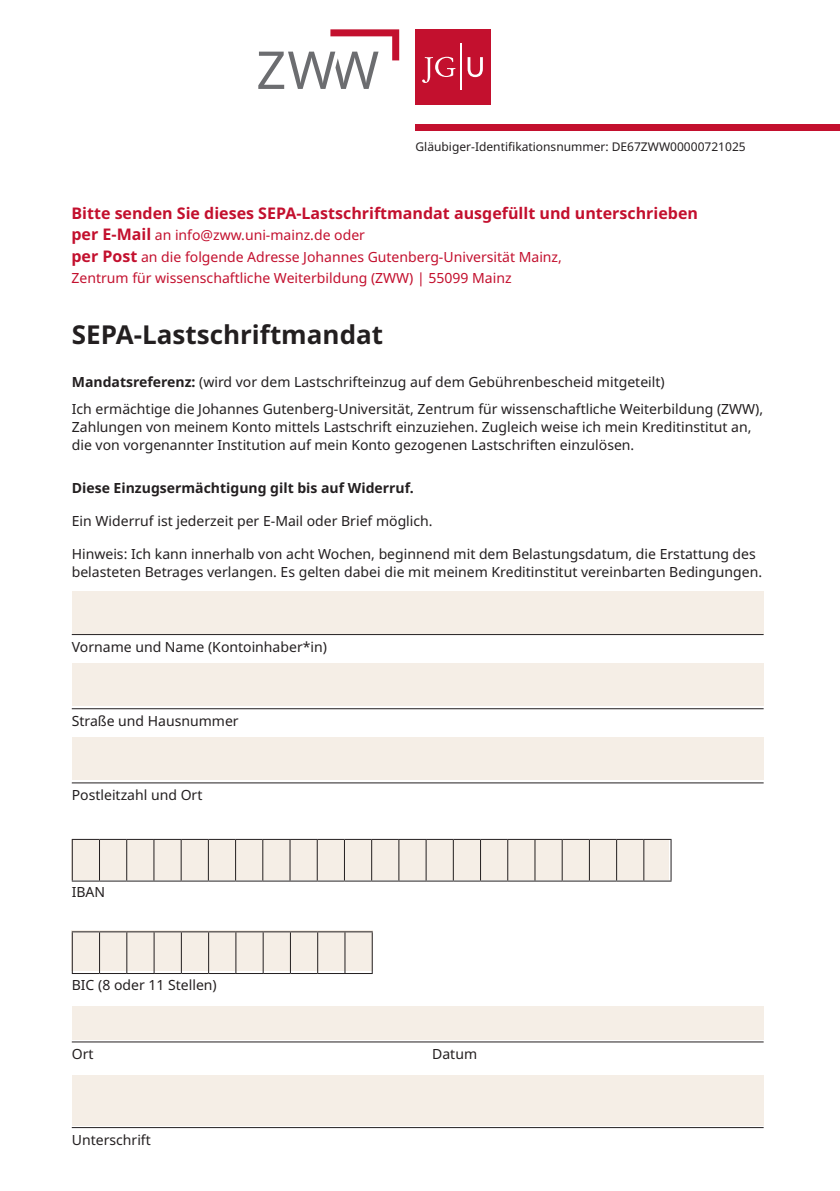
<style>
.page{position:relative;width:840px;height:1191px;background:#fff}
.page>*{position:absolute;margin:0;border:0;box-sizing:border-box;transform-origin:0 0}
.Fußnote_-_grau_-_7pt_-_Notoreguklar{font:700 26px "Noto Sans";color:#231f20}
.Fußnote_-_grau_-_7pt_-_Notoreguklar-2{font:700 16px "Noto Sans";color:#c3102e}
.Fußnote_-_grau_-_7pt_-_Notoreguklar-3{font:14px/18px "Noto Sans";color:#231f20}
.Fußnote_-_grau_-_7pt_-_Notoreguklar-4{font:14px "Noto Sans";color:#c3102e}
.Sepa_-_Linie{font:14px "Noto Sans";color:#231f20}
.Fußnote_-_grau_-_7pt_-_Notoreguklar-5{font:700 14px "Noto Sans";color:#231f20}
.Fußnote_-_grau_-_7pt_-_Notoreguklar-6{font:12px "Noto Sans";color:#231f20}
.s1{font-weight:700;font-size:16px}
.s2{font-weight:700}
</style>
<div class="page">
<div style="left:72px;top:1075px;width:691px;height:51px;background:#f5eee6"></div>
<div style="left:72px;top:1006px;width:691px;height:33px;background:#f5eee6"></div>
<div style="left:72px;top:930px;width:300px;height:40px;background:#f5eee6"></div>
<div style="left:72px;top:591px;width:691px;height:42px;background:#f5eee6"></div>
<div style="left:72px;top:738px;width:691px;height:42px;background:#f5eee6"></div>
<div style="left:72px;top:839px;width:596px;height:41px;background:#f5eee6"></div>
<div style="left:72px;top:663px;width:691px;height:43px;background:#f5eee6"></div>
<hr style="left:72px;top:634px;width:691px;height:1px;background:#231f20">
<hr style="left:72px;top:708px;width:691px;height:1px;background:#231f20">
<hr style="left:72px;top:782px;width:691px;height:1px;background:#231f20">
<hr style="left:72px;top:1041px;width:691px;height:1px;background:#231f20">
<hr style="left:72px;top:1127px;width:691px;height:1px;background:#231f20">
<hr style="left:72px;top:840px;width:1px;height:40px;background:#231f20">
<hr style="left:99px;top:840px;width:1px;height:40px;background:#231f20">
<hr style="left:126px;top:840px;width:1px;height:40px;background:#231f20">
<hr style="left:153px;top:840px;width:1px;height:40px;background:#231f20">
<hr style="left:180px;top:840px;width:1px;height:40px;background:#231f20">
<hr style="left:208px;top:840px;width:1px;height:40px;background:#231f20">
<hr style="left:235px;top:840px;width:1px;height:40px;background:#231f20">
<hr style="left:262px;top:840px;width:1px;height:40px;background:#231f20">
<hr style="left:289px;top:840px;width:1px;height:40px;background:#231f20">
<hr style="left:316px;top:840px;width:1px;height:40px;background:#231f20">
<hr style="left:344px;top:840px;width:1px;height:40px;background:#231f20">
<hr style="left:371px;top:840px;width:1px;height:40px;background:#231f20">
<hr style="left:398px;top:840px;width:1px;height:40px;background:#231f20">
<hr style="left:425px;top:840px;width:1px;height:40px;background:#231f20">
<hr style="left:452px;top:840px;width:1px;height:40px;background:#231f20">
<hr style="left:480px;top:840px;width:1px;height:40px;background:#231f20">
<hr style="left:507px;top:840px;width:1px;height:40px;background:#231f20">
<hr style="left:534px;top:840px;width:1px;height:40px;background:#231f20">
<hr style="left:561px;top:840px;width:1px;height:40px;background:#231f20">
<hr style="left:588px;top:840px;width:1px;height:40px;background:#231f20">
<hr style="left:615px;top:840px;width:1px;height:40px;background:#231f20">
<svg style="left:72px;top:839px;width:599px;height:1px"></svg>
<hr style="left:643px;top:840px;width:1px;height:40px;background:#231f20">
<hr style="left:670px;top:840px;width:1px;height:40px;background:#231f20">
<svg style="left:72px;top:880px;width:599px;height:1px"></svg>
<hr style="left:72px;top:932px;width:1px;height:41px;background:#231f20">
<hr style="left:99px;top:932px;width:1px;height:41px;background:#231f20">
<hr style="left:126px;top:932px;width:1px;height:41px;background:#231f20">
<hr style="left:153px;top:932px;width:1px;height:41px;background:#231f20">
<hr style="left:181px;top:932px;width:1px;height:41px;background:#231f20">
<hr style="left:208px;top:932px;width:1px;height:41px;background:#231f20">
<hr style="left:235px;top:932px;width:1px;height:41px;background:#231f20">
<hr style="left:262px;top:932px;width:1px;height:41px;background:#231f20">
<hr style="left:290px;top:932px;width:1px;height:41px;background:#231f20">
<hr style="left:317px;top:932px;width:1px;height:41px;background:#231f20">
<svg style="left:72px;top:931px;width:300px;height:1px"></svg>
<hr style="left:344px;top:932px;width:1px;height:41px;background:#231f20">
<hr style="left:371px;top:932px;width:1px;height:41px;background:#231f20">
<svg style="left:72px;top:973px;width:300px;height:1px"></svg>
<div style="left:415px;top:29px;width:75px;height:75px;background:#c3102e"></div>
<svg style="left:422px;top:57px;width:33px;height:26px"></svg>
<svg style="left:467px;top:57px;width:15px;height:20px"></svg>
<hr style="left:460px;top:43px;width:2px;height:47px;background:#fff">
<svg style="left:258px;top:29px;width:141px;height:60px"></svg>
<div style="left:415px;top:124px;width:424px;height:6px;background:#c3102e"></div>
<p class="Fußnote_-_grau_-_7pt_-_Notoreguklar-6" style="left:415px;top:139px;width:331px">Gläubiger-Identifikationsnummer: DE67ZWW00000721025</p>
<p class="Fußnote_-_grau_-_7pt_-_Notoreguklar-2" style="left:71px;top:204px;width:627px">Bitte senden Sie dieses SEPA-Lastschriftmandat ausgefüllt und unterschrieben</p>
<p class="Fußnote_-_grau_-_7pt_-_Notoreguklar-4" style="left:71px;top:225px;width:295px"><span class="s1">per E-Mail</span> an info@zww.uni-mainz.de oder</p>
<p class="Fußnote_-_grau_-_7pt_-_Notoreguklar-4" style="left:71px;top:247px;width:491px"><span class="s1">per Post</span> an die folgende Adresse Johannes Gutenberg-Universität Mainz,</p>
<p class="Fußnote_-_grau_-_7pt_-_Notoreguklar-4" style="left:71px;top:268px;width:441px">Zentrum für wissenschaftliche Weiterbildung (ZWW) | 55099 Mainz</p>
<p class="Fußnote_-_grau_-_7pt_-_Notoreguklar" style="left:72px;top:320px;width:313px">SEPA-Lastschriftmandat</p>
<p class="Fußnote_-_grau_-_7pt_-_Notoreguklar-3" style="left:72px;top:373px;width:594px"><span class="s2">Mandatsreferenz:</span> (wird vor dem Lastschrifteinzug auf dem Gebührenbescheid mitgeteilt)</p>
<p class="Fußnote_-_grau_-_7pt_-_Notoreguklar-3" style="left:72px;top:400px;width:692px">Ich ermächtige die Johannes Gutenberg-Universität, Zentrum für wissenschaftliche Weiterbildung (ZWW),<br>Zahlungen von meinem Konto mittels Lastschrift einzuziehen. Zugleich weise ich mein Kreditinstitut an, die von vorgenannter Institution auf mein Konto gezogenen Lastschriften einzulösen.</p>
<p class="Fußnote_-_grau_-_7pt_-_Notoreguklar-5" style="left:72px;top:480px;width:343px">Diese Einzugsermächtigung gilt bis auf Widerruf.</p>
<p class="Fußnote_-_grau_-_7pt_-_Notoreguklar-3" style="left:72px;top:512px;width:362px">Ein Widerruf ist jederzeit per E-Mail oder Brief möglich.</p>
<p class="Fußnote_-_grau_-_7pt_-_Notoreguklar-3" style="left:72px;top:545px;width:691px">Hinweis: Ich kann innerhalb von acht Wochen, beginnend mit dem Belastungsdatum, die Erstattung des belasteten Betrages verlangen. Es gelten dabei die mit meinem Kreditinstitut vereinbarten Bedingungen.</p>
<p class="Sepa_-_Linie" style="left:72px;top:637px;width:256px">Vorname und Name (Kontoinhaber*in)</p>
<p class="Sepa_-_Linie" style="left:72px;top:711px;width:168px">Straße und Hausnummer</p>
<p class="Sepa_-_Linie" style="left:72px;top:785px;width:132px">Postleitzahl und Ort</p>
<p class="Fußnote_-_grau_-_7pt_-_Notoreguklar-3" style="left:72px;top:883px;width:35px">IBAN</p>
<p class="Fußnote_-_grau_-_7pt_-_Notoreguklar-3" style="left:72px;top:976px;width:146px">BIC (8 oder 11 Stellen)</p>
<p class="Sepa_-_Linie" style="left:72px;top:1044px;width:23px">Ort</p>
<p class="Sepa_-_Linie" style="left:432px;top:1044px;width:46px">Datum</p>
<p class="Sepa_-_Linie" style="left:72px;top:1130px;width:80px">Unterschrift</p>
</div>
